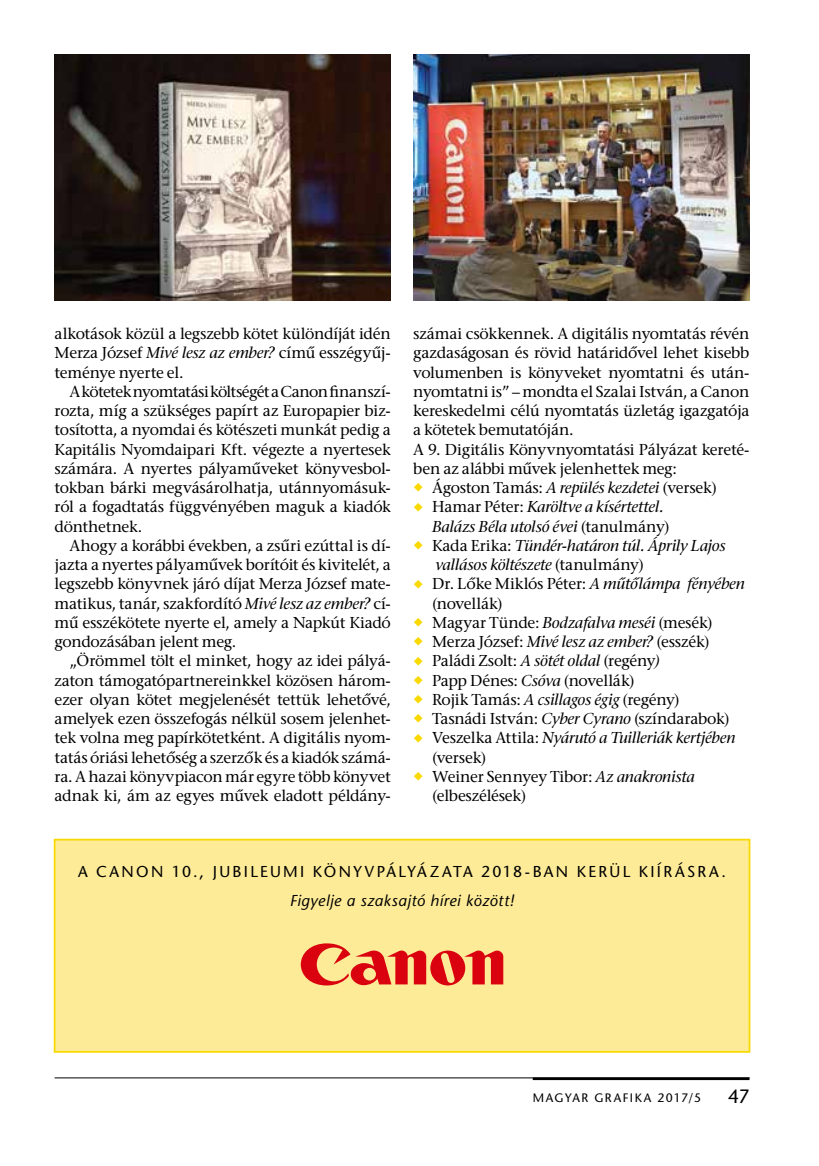
<style>
.page{position:relative;width:819px;height:1166px;background:#fff}
.page>*{position:absolute;margin:0;border:0;box-sizing:border-box;transform-origin:0 0}
.t1{font:19.25px "ITC Stone Sans";color:#000}
.t2{font:15.75px/19.2px "ITC Stone Serif";letter-spacing:-.015em;color:#000;text-align:justify}
.t3{font:italic 15.75px/19.2px "ITC Stone Serif";letter-spacing:-.015em;color:#000}
.t4{font:15.75px "ITC Stone Sans";letter-spacing:.145em;color:#000}
.t5{font:italic 15.75px "ITC Stone Sans";letter-spacing:.03em;color:#000}
.t6{font:12.25px "ITC Stone Sans";letter-spacing:.12em;color:#000}
.s1{font-style:italic}
.s2{color:#f9d900}
.s3{font-style:normal}
</style>
<div class="page">
<hr style="left:55px;top:1077px;width:694px;height:1px;background:#000">
<hr style="left:532px;top:1077px;width:217px;height:3px;background:#000">
<img style="left:55px;top:55px;width:336px;height:245px">
<img style="left:413px;top:55px;width:336px;height:245px">
<div style="left:55px;top:839px;width:694px;height:213px;background:#fdeb98"></div>
<div style="left:54px;top:839px;width:696px;height:214px;border:2px solid #f9d900"></div>
<svg style="left:301px;top:943px;width:202px;height:42px"></svg>
<p class="t2" style="left:55px;top:326px;width:338px">alkotások közül a legszebb kötet különdíját idén Merza József <span class="s1">Mivé lesz az ember?</span> című esszégyűj&shy;teménye nyerte el.</p>
<p class="t2" style="left:55px;top:384px;width:338px;text-indent:15px">A kötetek nyomtatási költségét a Canon finanszí&shy;rozta, míg a szükséges papírt az Europapier biz&shy;tosította, a nyomdai és kötészeti munkát pedig a Kapitális Nyomdaipari Kft. végezte a nyertesek számára. A nyertes pályaműveket könyvesbol&shy;tokban bárki megvásárolhatja, utánnyomásuk&shy;ról a fogadtatás függvényében maguk a kiadók dönthetnek.</p>
<p class="t2" style="left:55px;top:538px;width:338px;text-indent:15px">Ahogy a korábbi években, a zsűri ezúttal is dí&shy;jazta a nyertes pályaművek borítóit és kivitelét, a legszebb könyvnek járó díjat Merza József mate&shy;matikus, tanár, szakfordító <span class="s1">Mivé lesz az ember?</span> cí&shy;mű esszékötete nyerte el, amely a Napkút Kiadó gondozásában jelent meg.</p>
<p class="t2" style="left:55px;top:653px;width:338px;text-indent:15px">„Örömmel tölt el minket, hogy az idei pályá&shy;zaton támogatópartnereinkkel közösen három&shy;ezer olyan kötet megjelenését tettük lehetővé, amelyek ezen összefogás nélkül sosem jelenhet&shy;tek volna meg papírkötetként. A digitális nyom&shy;tatás óriási lehetőség a szerzők és a kiadók számá&shy;ra. A hazai könyvpiacon már egyre több könyvet adnak ki, ám az egyes művek eladott példány-</p>
<p class="t2" style="left:413px;top:326px;width:338px;text-align:left">számai csökkennek. A digitális nyomtatás révén gazdaságosan és rövid határidővel lehet kisebb volumenben is könyveket nyomtatni és után&shy;nyomtatni is” – mondta el Szalai István, a Canon kereskedelmi célú nyomtatás üzletág igazgatója a kötetek bemutatóján.<br>A 9. Digitális Könyvnyomtatási Pályázat kereté&shy;ben az alábbi művek jelenhettek meg:</p>
<p class="t2" style="left:413px;top:480px;width:305px"><span class="s2">◆</span> Ágoston Tamás: <span class="s1">A repülés kezdetei</span> (versek)</p>
<p class="t3" style="left:432px;top:499px;width:239px;text-indent:-19px"><span class="s2">◆</span> <span class="s3">Hamar Péter:</span> Karöltve a kísértettel.<br>Balázs Béla utolsó évei <span class="s3">(tanulmány)</span></p>
<p class="t3" style="left:435px;top:538px;width:292px;text-indent:-22px"><span class="s2">◆</span> <span class="s3">Kada Erika:</span> Tündér-határon túl. Áprily Lajos vallásos költészete <span class="s3">(tanulmány)</span></p>
<p class="t2" style="left:432px;top:576px;width:314px;text-indent:-19px"><span class="s2">◆</span> Dr. Lőke Miklós Péter: <span class="s1">A műtőlámpa fényében </span>(novellák)</p>
<p class="t2" style="left:413px;top:615px;width:301px"><span class="s2">◆</span> Magyar Tünde: <span class="s1">Bodzafalva meséi</span> (mesék)</p>
<p class="t2" style="left:413px;top:634px;width:298px"><span class="s2">◆</span> Merza József: <span class="s1">Mivé lesz az ember?</span> (esszék)</p>
<p class="t2" style="left:413px;top:653px;width:248px"><span class="s2">◆</span> Paládi Zsolt: <span class="s1">A sötét oldal</span> (regény<span class="s1">)</span></p>
<p class="t2" style="left:413px;top:673px;width:223px"><span class="s2">◆</span> Papp Dénes: <span class="s1">Csóva</span> (novellák)</p>
<p class="t2" style="left:413px;top:692px;width:268px"><span class="s2">◆</span> Rojik Tamás: <span class="s1">A csillagos égig</span> (regény)</p>
<p class="t2" style="left:413px;top:711px;width:318px"><span class="s2">◆</span> Tasnádi István: <span class="s1">Cyber Cyrano</span> (színdarabok)</p>
<p class="t3" style="left:432px;top:730px;width:305px;text-indent:-19px"><span class="s2">◆</span> <span class="s3">Veszelka Attila:</span> Nyárutó a Tuilleriák kertjében <span class="s3">(versek)</span></p>
<p class="t2" style="left:432px;top:769px;width:264px;text-indent:-19px"><span class="s2">◆</span> Weiner Sennyey Tibor: <span class="s1">Az anakronista </span>(elbeszélések)</p>
<p class="t4" style="left:78px;top:863px;width:649px">A CANON 10., JUBILEUMI KÖNYVPÁLYÁZATA 2018-BAN KERÜL KIÍRÁSRA.</p>
<p class="t5" style="left:290px;top:892px;width:226px">Figyelje a szaksajtó hírei között!</p>
<p class="t6" style="left:532px;top:1091px;width:170px">MAGYAR GRAFIKA 2017/5</p>
<p class="t1" style="left:728px;top:1085px;width:23px">47</p>
</div>
